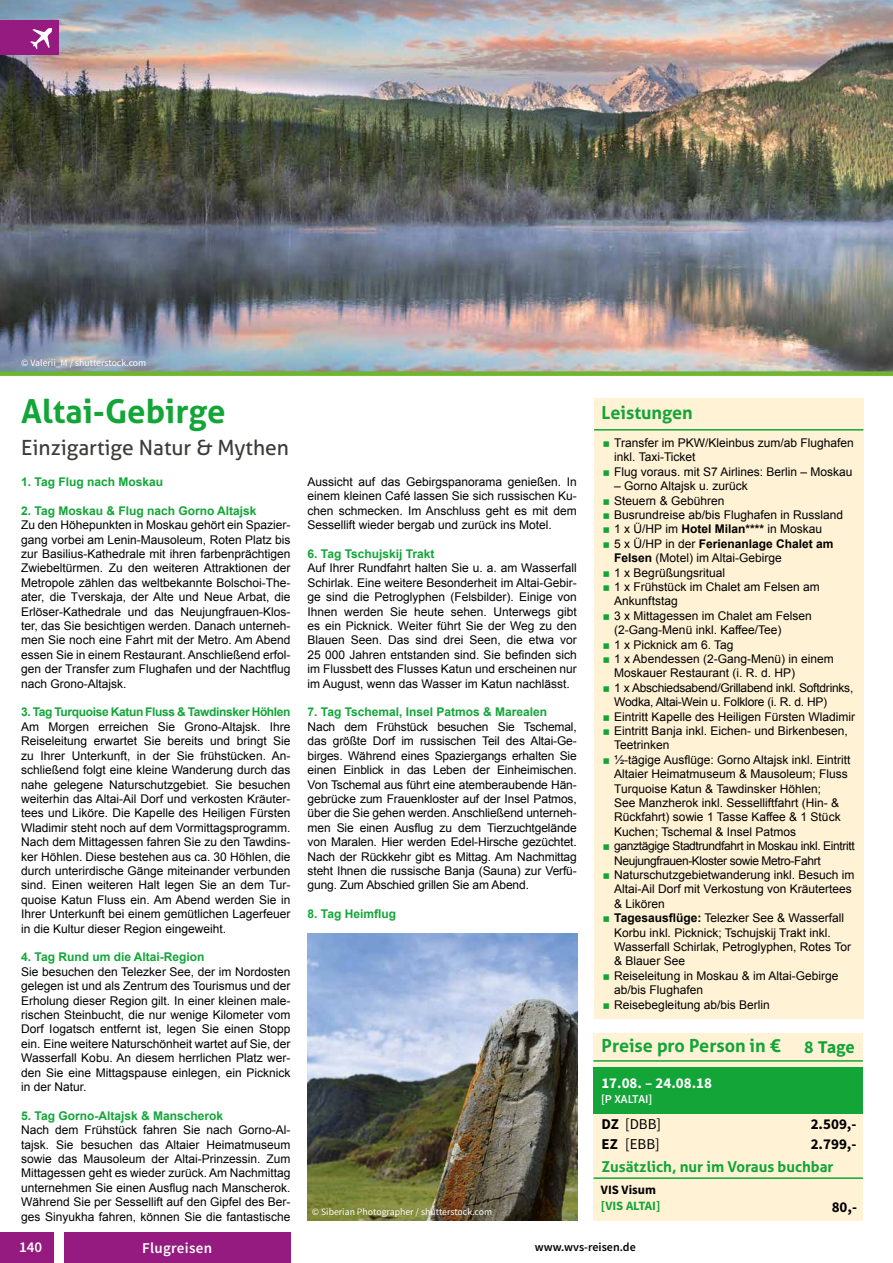
<style>
.page{position:relative;width:893px;height:1263px;background:#fff}
.page>*{position:absolute;margin:0;border:0;box-sizing:border-box;transform-origin:0 0}
.t1{font:700 33px "Aller";color:#13a538}
.t2{font:21px "Aller";color:#3c3c3b}
.t3{font:700 18px "Aller";color:#13a538}
.t4{font:700 18px "Source Sans Pro";color:#13a538}
.t5{font:700 15px "Aller";color:#13a538}
.t6{font:700 15px "Source Sans Pro";color:#000}
.t7{font:700 15px "Source Sans Pro";color:#fff}
.t8{font:15px "Source Sans Pro";color:#000}
.t9{font:600 15px "Source Sans Pro";letter-spacing:.02em;color:#fff}
.t10{font:700 12.75px "Source Sans Pro";color:#13a538}
.t11{font:700 12.75px "Source Sans Pro";color:#000}
.t12{font:12px/14.4px "Arial";color:#000;text-align:justify}
.t13{font:700 12px "Arial";color:#13a538}
.t14{font:700 12px "Arial";letter-spacing:-.03em;color:#13a538}
.t15{font:600 12px "Source Sans Pro";color:#000}
.t16{font:600 12px "Source Sans Pro";color:#fff}
.t17{font:9.75px "Source Sans Pro";color:#fff}
.s1{font-weight:700}
</style>
<div class="page">
<div style="left:0;top:1232px;width:53px;height:31px;background:#951b81"></div>
<img style="left:0;top:0;width:893px;height:371px">
<div style="left:0;top:21px;width:58px;height:34px;background:#951b81"></div>
<div style="left:0;top:371px;width:893px;height:5px;background:#70b62c"></div>
<img style="left:308px;top:933px;width:269px;height:287px">
<div style="left:64px;top:1232px;width:226px;height:31px;background:#951b81"></div>
<div style="left:594px;top:399px;width:269px;height:620px;background:#fff2d5"></div>
<hr style="left:594px;top:429px;width:269px;height:2px;background:#13a538">
<div style="left:594px;top:1033px;width:269px;height:187px;background:#fff2d5"></div>
<hr style="left:594px;top:1177px;width:269px;height:2px;background:#13a538">
<hr style="left:594px;top:1060px;width:269px;height:2px;background:#13a538">
<div style="left:594px;top:1067px;width:269px;height:47px;background:#13a538"></div>
<svg style="left:30px;top:28px;width:22px;height:21px"></svg>
<p class="t17" style="left:21px;top:357px;width:127px">© Valerii_M / shutterstock.com</p>
<h1 class="t1" style="left:21px;top:391px;width:206px">Altai-Gebirge</h1>
<h2 class="t2" style="left:21px;top:435px;width:269px">Einzigartige Natur &amp; Mythen</h2>
<p class="t13" style="left:21px;top:474px;width:143px">1. Tag Flug nach Moskau</p>
<p class="t13" style="left:21px;top:503px;width:237px">2. Tag Moskau &amp; Flug nach Gorno Altajsk</p>
<p class="t12" style="left:21px;top:518px;width:271px">Zu den Höhepunkten in Moskau gehört ein Spazier&shy;gang vorbei am Lenin-Mausoleum, Roten Platz bis zur Basilius-Kathedrale mit ihren farbenprächtigen Zwiebeltürmen. Zu den weiteren Attraktionen der Metropole zählen das weltbekannte Bolschoi-The&shy;ater, die Tverskaja, der Alte und Neue Arbat, die Erlöser-Kathedrale und das Neujungfrauen-Klos&shy;ter, das Sie besichtigen werden. Danach unterneh&shy;men Sie noch eine Fahrt mit der Metro. Am Abend essen Sie in einem Restaurant. Anschließend erfol&shy;gen der Transfer zum Flughafen und der Nachtflug nach Grono-Altajsk.</p>
<p class="t14" style="left:21px;top:704px;width:271px">3. Tag Turquoise Katun Fluss &amp; Tawdinsker Höhlen</p>
<p class="t12" style="left:21px;top:720px;width:271px">Am Morgen erreichen Sie Grono-Altajsk. Ihre Reiseleitung erwartet Sie bereits und bringt Sie zu Ihrer Unterkunft, in der Sie frühstücken. An&shy;schließend folgt eine kleine Wanderung durch das nahe gelegene Naturschutzgebiet. Sie besuchen weiterhin das Altai-Ail Dorf und verkosten Kräuter&shy;tees und Liköre. Die Kapelle des Heiligen Fürsten Wladimir steht noch auf dem Vormittagsprogramm.<br>Nach dem Mittagessen fahren Sie zu den Tawdins&shy;ker Höhlen. Diese bestehen aus ca. 30 Höhlen, die durch unterirdische Gänge miteinander verbunden sind. Einen weiteren Halt legen Sie an dem Tur&shy;quoise Katun Fluss ein. Am Abend werden Sie in Ihrer Unterkunft bei einem gemütlichen Lagerfeuer in die Kultur dieser Region eingeweiht.</p>
<p class="t13" style="left:21px;top:949px;width:185px">4. Tag Rund um die Altai-Region</p>
<p class="t12" style="left:21px;top:964px;width:271px">Sie besuchen den Telezker See, der im Nordosten gelegen ist und als Zentrum des Tourismus und der Erholung dieser Region gilt. In einer kleinen male&shy;rischen Steinbucht, die nur wenige Kilometer vom Dorf Iogatsch entfernt ist, legen Sie einen Stopp ein. Eine weitere Naturschönheit wartet auf Sie, der Wasserfall Kobu. An diesem herrlichen Platz wer&shy;den Sie eine Mittagspause einlegen, ein Picknick in der Natur.</p>
<p class="t13" style="left:21px;top:1107px;width:203px">5. Tag Gorno-Altajsk &amp; Manscherok</p>
<p class="t12" style="left:21px;top:1123px;width:271px">Nach dem Frühstück fahren Sie nach Gorno-Al&shy;tajsk. Sie besuchen das Altaier Heimatmuseum sowie das Mausoleum der Altai-Prinzessin. Zum Mittagessen geht es wieder zurück. Am Nachmittag unternehmen Sie einen Ausflug nach Manscherok.<br>Während Sie per Sessellift auf den Gipfel des Ber&shy;ges Sinyukha fahren, können Sie die fantastische</p>
<p class="t12" style="left:308px;top:475px;width:271px">Aussicht auf das Gebirgspanorama genießen. In einem kleinen Café lassen Sie sich russischen Ku&shy;chen schmecken. Im Anschluss geht es mit dem Sessellift wieder bergab und zurück ins Motel.</p>
<p class="t13" style="left:308px;top:546px;width:128px">6. Tag Tschujskij Trakt</p>
<p class="t12" style="left:308px;top:561px;width:271px">Auf Ihrer Rundfahrt halten Sie u. a. am Wasserfall Schirlak. Eine weitere Besonderheit im Altai-Gebir&shy;ge sind die Petroglyphen (Felsbilder). Einige von Ihnen werden Sie heute sehen. Unterwegs gibt es ein Picknick. Weiter führt Sie der Weg zu den Blauen Seen. Das sind drei Seen, die etwa vor 25 000 Jahren entstanden sind. Sie befinden sich im Flussbett des Flusses Katun und erscheinen nur im August, wenn das Wasser im Katun nachlässt.</p>
<p class="t13" style="left:308px;top:704px;width:241px">7. Tag Tschemal, Insel Patmos &amp; Marealen</p>
<p class="t12" style="left:308px;top:720px;width:271px">Nach dem Frühstück besuchen Sie Tschemal, das größte Dorf im russischen Teil des Altai-Ge&shy;birges. Während eines Spaziergangs erhalten Sie einen Einblick in das Leben der Einheimischen.<br>Von Tschemal aus führt eine atemberaubende Hän&shy;gebrücke zum Frauenkloster auf der Insel Patmos, über die Sie gehen werden. Anschließend unterneh&shy;men Sie einen Ausflug zu dem Tierzuchtgelände von Maralen. Hier werden Edel-Hirsche gezüchtet.<br>Nach der Rückkehr gibt es Mittag. Am Nachmittag steht Ihnen die russische Banja (Sauna) zur Verfü&shy;gung. Zum Abschied grillen Sie am Abend.</p>
<p class="t13" style="left:308px;top:906px;width:90px">8. Tag Heimflug</p>
<p class="t17" style="left:312px;top:1205px;width:182px">© Siberian Photographer / shutterstock.com</p>
<h3 class="t3" style="left:601px;top:402px;width:93px">Leistungen</h3>
<p class="t12" style="left:614px;top:436px;width:241px;text-align:left">Transfer im PKW/Kleinbus zum/ab Flughafen inkl. Taxi-Ticket<br>Flug voraus. mit S7 Airlines: Berlin – Moskau</p>
<p class="t12" style="left:614px;top:479px;width:242px;text-align:left">– Gorno Altajsk u. zurück<br>Steuern &amp; Gebühren<br>Busrundreise ab/bis Flughafen in Russland<br>1 x Ü/HP im <span class="s1">Hotel Milan****</span> in Moskau<br>5 x Ü/HP in der <span class="s1">Ferienanlage Chalet am Felsen</span> (Motel) im Altai-Gebirge<br>1 x Begrüßungsritual<br>1 x Frühstück im Chalet am Felsen am Ankunftstag<br>3 x Mittagessen im Chalet am Felsen (2-Gang-Menü inkl. Kaffee/Tee)<br>1 x Picknick am 6. Tag<br>1 x Abendessen (2-Gang-Menü) in einem Moskauer Restaurant (i. R. d. HP)<br>1 x Abschiedsabend/Grillabend inkl. Softdrinks, Wodka, Altai-Wein u. Folklore (i. R. d. HP)<br>Eintritt Kapelle des Heiligen Fürsten Wladimir Eintritt Banja inkl. Eichen- und Birkenbesen, Teetrinken<br>½-tägige Ausflüge: Gorno Altajsk inkl. Eintritt Altaier Heimatmuseum &amp; Mausoleum; Fluss Turquoise Katun &amp; Tawdinsker Höhlen;<br>See Manzherok inkl. Sesselliftfahrt (Hin- &amp; Rückfahrt) sowie 1 Tasse Kaffee &amp; 1 Stück Kuchen; Tschemal &amp; Insel Patmos<br>ganztägige Stadtrundfahrt in Moskau inkl. Eintritt Neujungfrauen-Kloster sowie Metro-Fahrt Naturschutzgebietwanderung inkl. Besuch im Altai-Ail Dorf mit Verkostung von Kräutertees &amp; Likören<br><span class="s1">Tagesausflüge:</span> Telezker See &amp; Wasserfall Korbu inkl. Picknick; Tschujskij Trakt inkl.<br>Wasserfall Schirlak, Petroglyphen, Rotes Tor &amp; Blauer See<br>Reiseleitung in Moskau &amp; im Altai-Gebirge ab/bis Flughafen<br>Reisebegleitung ab/bis Berlin</p>
<h3 class="t3" style="left:601px;top:1035px;width:180px">Preise pro Person in €</h3>
<h3 class="t4" style="left:804px;top:1035px;width:52px">8 Tage</h3>
<p class="t7" style="left:601px;top:1073px;width:112px">17.08. – 24.08.18</p>
<p class="t16" style="left:601px;top:1092px;width:53px">[P XALTAI]</p>
<p class="t8" style="left:601px;top:1115px;width:61px"><span class="s1">DZ</span> [DBB]</p>
<p class="t6" style="left:811px;top:1115px;width:47px">2.509,-</p>
<p class="t8" style="left:601px;top:1135px;width:60px"><span class="s1">EZ</span> [EBB]</p>
<p class="t6" style="left:811px;top:1134px;width:47px">2.799,-</p>
<p class="t5" style="left:601px;top:1157px;width:234px">Zusätzlich, nur im Voraus buchbar</p>
<p class="t11" style="left:601px;top:1182px;width:57px">VIS Visum</p>
<p class="t10" style="left:601px;top:1198px;width:61px">[VIS ALTAI]</p>
<p class="t6" style="left:832px;top:1197px;width:27px">80,-</p>
<p class="t9" style="left:142px;top:1238px;width:72px">Flugreisen</p>
<p class="t9" style="left:19px;top:1237px;width:25px">140</p>
<p class="t15" style="left:535px;top:1239px;width:102px">www.wvs-reisen.de</p>
</div>
